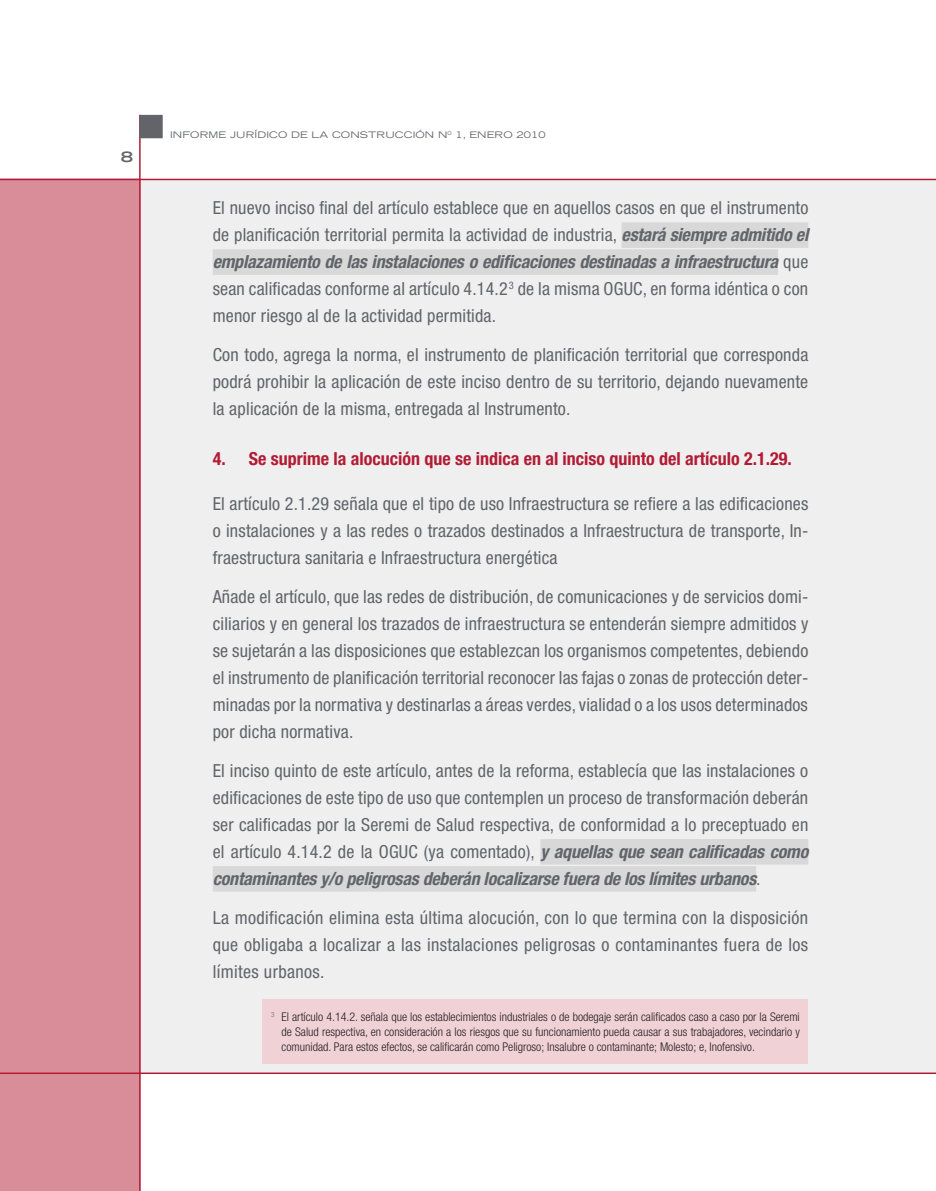
<style>
.page{position:relative;width:936px;height:1191px;background:#fff}
.page>*{position:absolute;margin:0;border:0;box-sizing:border-box;transform-origin:0 0}
.t1{font:condensed 18px/27px "Helvetica Neue";letter-spacing:.01em;color:#626469;text-align:justify}
.t2{font:700 condensed 18px "Helvetica Neue";color:#b31b34}
.t3{font:300 condensed 12px/15px "Helvetica Neue";color:#231f20;text-align:justify}
.t4{font:expanded 9px "Trade Gothic LH";letter-spacing:.01em;color:#626469;scale:1.1 1}
.s1{font-weight:700;font-style:italic}
</style>
<div class="page">
<div style="left:6px;top:180px;width:929px;height:892px;background:#efeff0"></div>
<div style="left:0;top:180px;width:139px;height:1011px;background:#d98d99"></div>
<hr style="left:139px;top:115px;width:2px;height:1076px;background:#b31b34">
<hr style="left:0;top:179px;width:935px;height:1px;background:#b31b34">
<hr style="left:0;top:1072px;width:935px;height:2px;background:#b31b34">
<div style="left:140px;top:116px;width:22px;height:21px;background:#626469"></div>
<div style="left:139px;top:115px;width:24px;height:23px;border:2px solid #626469"></div>
<svg style="left:935px;top:179px;width:1px;height:895px"></svg>
<div style="left:621px;top:222px;width:187px;height:26px;background:#d8d8d9"></div>
<div style="left:213px;top:249px;width:564px;height:26px;background:#d8d8d9"></div>
<div style="left:540px;top:839px;width:268px;height:25px;background:#d8d8d9"></div>
<div style="left:213px;top:866px;width:543px;height:25px;background:#d8d8d9"></div>
<div style="left:262px;top:999px;width:546px;height:64px;background:#f0d1d6"></div>
<p class="t4" style="left:170px;top:129px;width:28px">IN FORME</p>
<p class="t4" style="left:230px;top:129px;width:9px">JUR</p>
<p class="t4" style="left:254px;top:129px;width:18px">ÍDICO</p>
<p class="t4" style="left:291px;top:129px;width:46px">DE LA CONSTRUCCI</p>
<p class="t4" style="left:415px;top:129px;width:120px">ÓN N<sup>0</sup> 1, ENERO 2010</p>
<p class="t1" style="left:213px;top:194px;width:597px">El nuevo inciso final del artículo establece que en aquellos casos en que el instrumento de planificación territorial permita la actividad de industria, <span class="s1">estará siempre admitido el emplazamiento de las instalaciones o edificaciones destinadas a infraestructura</span> que sean calificadas conforme al artículo 4.14.2 de la misma OGUC, en forma idéntica o con menor riesgo al de la actividad permitida.</p>
<p class="t1" style="left:213px;top:341px;width:597px">Con todo, agrega la norma, el instrumento de planificación territorial que corresponda podrá prohibir la aplicación de este inciso dentro de su territorio, dejando nuevamente la aplicación de la misma, entregada al Instrumento.</p>
<p class="t2" style="left:213px;top:447px;width:580px">4. Se suprime la alocución que se indica en al inciso quinto del artículo 2.1.29.</p>
<p class="t1" style="left:213px;top:490px;width:597px">El artículo 2.1.29 señala que el tipo de uso Infraestructura se refiere a las edificaciones o instalaciones y a las redes o trazados destinados a Infraestructura de transporte, In&shy;fraestructura sanitaria e Infraestructura energética</p>
<p class="t1" style="left:213px;top:583px;width:597px">Añade el artículo, que las redes de distribución, de comunicaciones y de servicios domi&shy;ciliarios y en general los trazados de infraestructura se entenderán siempre admitidos y se sujetarán a las disposiciones que establezcan los organismos competentes, debiendo el instrumento de planificación territorial reconocer las fajas o zonas de protección deter&shy;minadas por la normativa y destinarlas a áreas verdes, vialidad o a los usos determinados por dicha normativa.</p>
<p class="t1" style="left:213px;top:757px;width:597px">El inciso quinto de este artículo, antes de la reforma, establecía que las instalaciones o edificaciones de este tipo de uso que contemplen un proceso de transformación deberán ser calificadas por la Seremi de Salud respectiva, de conformidad a lo preceptuado en el artículo 4.14.2 de la OGUC (ya comentado), <span class="s1">y aquellas que sean calificadas como contaminantes y/o peligrosas deberán localizarse fuera de los límites urbanos</span>.</p>
<p class="t1" style="left:213px;top:904px;width:597px">La modificación elimina esta última alocución, con lo que termina con la disposición que obligaba a localizar a las instalaciones peligrosas o contaminantes fuera de los límites urbanos.</p>
<p class="t3" style="left:281px;top:1009px;width:519px;text-indent:-11px"><sup>3</sup> El artículo 4.14.2. señala que los establecimientos industriales o de bodegaje serán calificados caso a caso por la Seremi de Salud respectiva, en consideración a los riesgos que su funcionamiento pueda causar a sus trabajadores, vecindario y comunidad. Para estos efectos, se calificarán como Peligroso; Insalubre o contaminante; Molesto; e, Inofensivo.</p>
</div>
